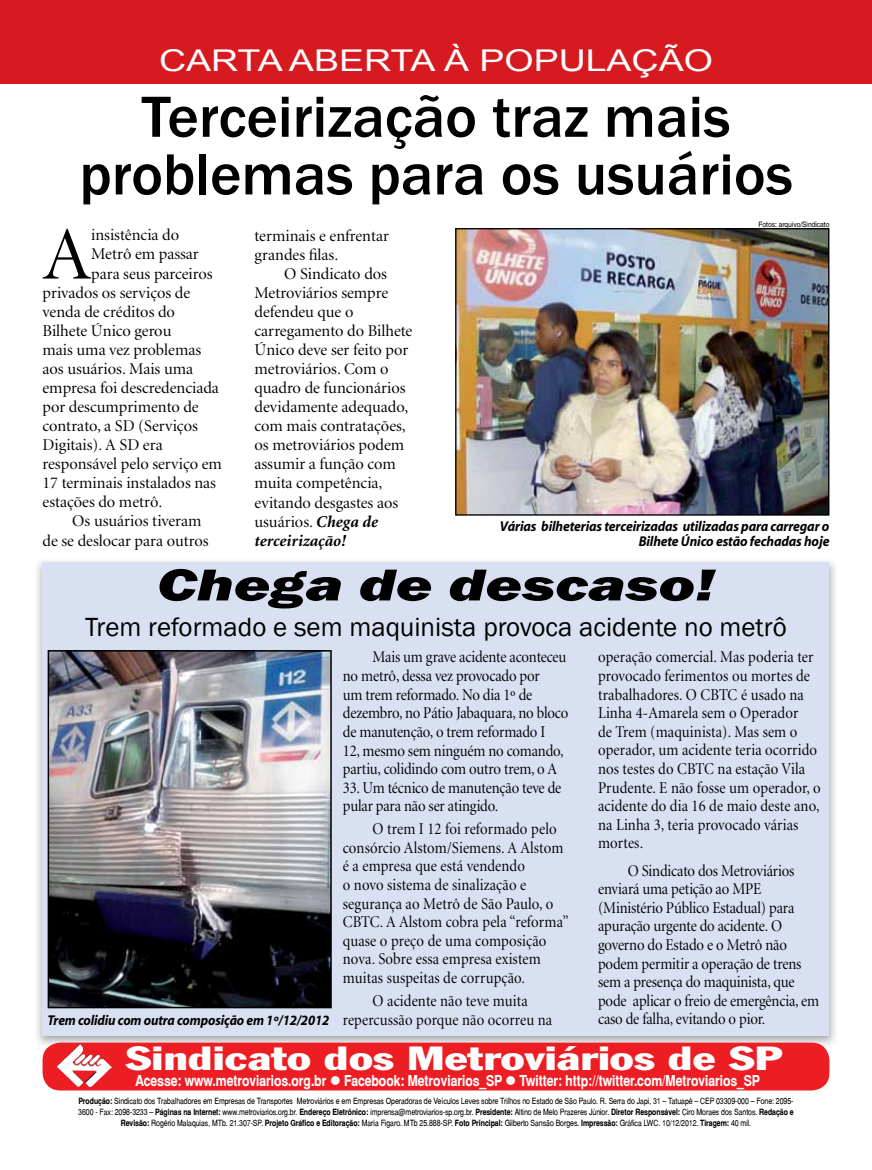
<style>
.page{position:relative;width:872px;height:1170px;background:#fff}
.page>*{position:absolute;margin:0;border:0;box-sizing:border-box;transform-origin:0 0}
.t1{font:75.15px "Minion Display";color:#000}
.t2{font:500 60px/57.6px "Franklin Gothic";color:#000;text-align:center}
.t3{font:italic 800 46.2px "Franklin Gothic";color:#000;scale:1.36 1}
.t4{font:condensed 33px "Franklin Gothic";color:#fff;scale:1.5 1}
.t5{font:30px "Tivity UI Font 2";color:#fff;scale:1.25 1}
.t6{font:27px "Franklin Gothic";color:#000}
.t7{font:16.5px/18.6px "Minion Display";color:#000;scale:.9 1}
.t8{font:16.5px/19px "Minion Display";color:#000}
.t9{font:italic 700 16.5px "Minion";color:#000}
.t10{font:700 15px "Switzerland Narrow";letter-spacing:-.01em;color:#fff}
.t11{font:italic 700 14.25px/15px "Myriad";letter-spacing:-.01em;color:#000;text-align:right;scale:.95 1}
.t12{font:italic 700 14.25px "Myriad";letter-spacing:-.01em;color:#000;scale:.93 1}
.t13{font:8.55px/10.9px "Switzerland Narrow Plain";letter-spacing:-.01em;color:#000;text-align:center}
.t14{font:7.5px "Switzerland Plain";letter-spacing:-.01em;color:#000;scale:.9 1}
.s1{font-family:"Minion";font-weight:700;font-style:italic}
.s2{font-family:"Switzerland Narrow";font-weight:700}
</style>
<div class="page">
<img style="left:37px;top:560px;width:799px;height:487px">
<div style="left:43px;top:561px;width:786px;height:474px;background:#d9e0f1"></div>
<div style="left:0;top:0;width:872px;height:83px;background:#d71920"></div>
<div style="left:43px;top:1042px;width:786px;height:48px;background:#ed1d24;border-radius:18px"></div>
<img style="left:56px;top:1044px;width:56px;height:42px">
<img style="left:48px;top:650px;width:284px;height:358px">
<img style="left:455px;top:228px;width:374px;height:287px">
<h3 class="t5" style="left:159px;top:43px;width:444px">CARTA ABERTA À POPULAÇÃO</h3>
<h2 class="t2" style="left:79px;top:89px;width:715px">Terceirização traz mais problemas para os usuários</h2>
<p class="t14" style="left:758px;top:219px;width:80px">Fotos: arquivo/Sindicato</p>
<h1 class="t1" style="left:43px;top:218px;width:50px">A</h1>
<p class="t8" style="left:91px;top:226px;width:89px">insistência do</p>
<p class="t8" style="left:254px;top:226px;width:136px">terminais e enfrentar grandes filas.</p>
<p class="t8" style="left:254px;top:264px;width:159px;text-indent:30px">O Sindicato dos<br>Metroviários sempre defendeu que o carregamento do Bilhete<br>Único deve ser feito por metroviários. Com o quadro de funcionários devidamente adequado, com mais contratações, os metroviários podem assumir a função com muita competência, evitando desgastes aos usuários. <span class="s1">Chega de</span></p>
<p class="t9" style="left:254px;top:532px;width:93px">terceirização!</p>
<p class="t8" style="left:91px;top:245px;width:109px">Metrô em passar</p>
<p class="t8" style="left:91px;top:264px;width:123px">para seus parceiros</p>
<p class="t8" style="left:43px;top:283px;width:149px">privados os serviços de</p>
<p class="t8" style="left:43px;top:302px;width:134px">venda de créditos do</p>
<p class="t8" style="left:43px;top:321px;width:130px">Bilhete Único gerou</p>
<p class="t8" style="left:43px;top:341px;width:160px">mais uma vez problemas</p>
<p class="t8" style="left:43px;top:360px;width:152px">aos usuários. Mais uma</p>
<p class="t8" style="left:43px;top:379px;width:178px">empresa foi descredenciada</p>
<p class="t8" style="left:43px;top:398px;width:158px">por descumprimento de</p>
<p class="t8" style="left:43px;top:417px;width:157px">contrato, a SD (Serviços</p>
<p class="t8" style="left:43px;top:436px;width:122px">Digitais). A SD era</p>
<p class="t8" style="left:43px;top:455px;width:181px">responsável pelo serviço em</p>
<p class="t8" style="left:43px;top:474px;width:175px">17 terminais instalados nas</p>
<p class="t8" style="left:43px;top:493px;width:121px">estações do metrô.</p>
<p class="t8" style="left:72px;top:512px;width:131px">Os usuários tiveram</p>
<p class="t8" style="left:43px;top:531px;width:168px">de se deslocar para outros</p>
<p class="t11" style="left:500px;top:518px;width:348px">Várias bilheterias terceirizadas utilizadas para carregar o<br>Bilhete Único estão fechadas hoje</p>
<h3 class="t3" style="left:157px;top:554px;width:412px">Chega de descaso!</h3>
<h3 class="t6" style="left:85px;top:610px;width:703px">Trem reformado e sem maquinista provoca acidente no metrô</h3>
<p class="t12" style="left:47px;top:1012px;width:304px">Trem colidiu com outra composição em 1º/12/2012</p>
<p class="t7" style="left:343px;top:648px;width:252px;text-indent:30px">Mais um grave acidente aconteceu no metrô, dessa vez provocado por<br>um trem reformado. No dia 1º de dezembro, no Pátio Jabaquara, no bloco de manutenção, o trem reformado I<br>12, mesmo sem ninguém no comando, partiu, colidindo com outro trem, o A</p>
<p class="t7" style="left:343px;top:778px;width:244px">33. Um técnico de manutenção teve de pular para não ser atingido.</p>
<p class="t7" style="left:343px;top:820px;width:252px;text-indent:30px">O trem I 12 foi reformado pelo consórcio Alstom/Siemens. A Alstom é a empresa que está vendendo<br>o novo sistema de sinalização e segurança ao Metrô de São Paulo, o<br>CBTC. A Alstom cobra pela “reforma” quase o preço de uma composição nova. Sobre essa empresa existem muitas suspeitas de corrupção.</p>
<p class="t7" style="left:343px;top:991px;width:234px;text-align:center">O acidente não teve muita repercussão porque não ocorreu na</p>
<p class="t7" style="left:598px;top:648px;width:249px">operação comercial. Mas poderia ter provocado ferimentos ou mortes de trabalhadores. O CBTC é usado na<br>Linha 4-Amarela sem o Operador<br>de Trem (maquinista). Mas sem o operador, um acidente teria ocorrido nos testes do CBTC na estação Vila<br>Prudente. E não fosse um operador, o acidente do dia 16 de maio deste ano, na Linha 3, teria provocado várias mortes.</p>
<p class="t7" style="left:598px;top:861px;width:247px;text-indent:30px">O Sindicato dos Metroviários enviará uma petição ao MPE (Ministério Público Estadual) para apuração urgente do acidente. O governo do Estado e o Metrô não podem permitir a operação de trens sem a presença do maquinista, que pode aplicar o freio de emergência, em caso de falha, evitando o pior.</p>
<h3 class="t4" style="left:126px;top:1038px;width:439px">Sindicato dos Metroviários de SP</h3>
<p class="t10" style="left:135px;top:1071px;width:626px">Acesse: www.metroviarios.org.br ● Facebook: Metroviarios_SP ● Twitter: http://twitter.com/Metroviarios_SP</p>
<p class="t13" style="left:78px;top:1095px;width:717px"><span class="s2">Produção:</span> Sindicato dos Trabalhadores em Empre sas de Transportes Metroviários e em Empresas Operadoras de Veículos Leves sobre Trilhos no Estado de São Paulo. R. Serra do Japi, 31 – Tatuapé – CEP 03309-000 – Fone: 2095-<br>3600 - Fax: 2098-3233 – <span class="s2">Páginas na Internet:</span> www.metroviarios.org.br. <span class="s2">Endereço Eletrônico:</span> imprensa@metroviarios-sp.org.br. <span class="s2">Presidente:</span> Altino de Melo Prazeres Júnior. <span class="s2">Diretor Responsável:</span> Ciro Moraes dos Santos. <span class="s2">Redação e<br>Revisão:</span> Rogério Malaquias, MTb. 21.307-SP. <span class="s2">Projeto Gráfico e Editoração:</span> Maria Figaro. MTb 25.888-SP. <span class="s2">Foto Principal:</span> Gilberto Sansão Borges. <span class="s2">Impressão:</span> Gráfica LWC. 10/12/2012. <span class="s2">Tiragem:</span> 40 mil.</p>
</div>
